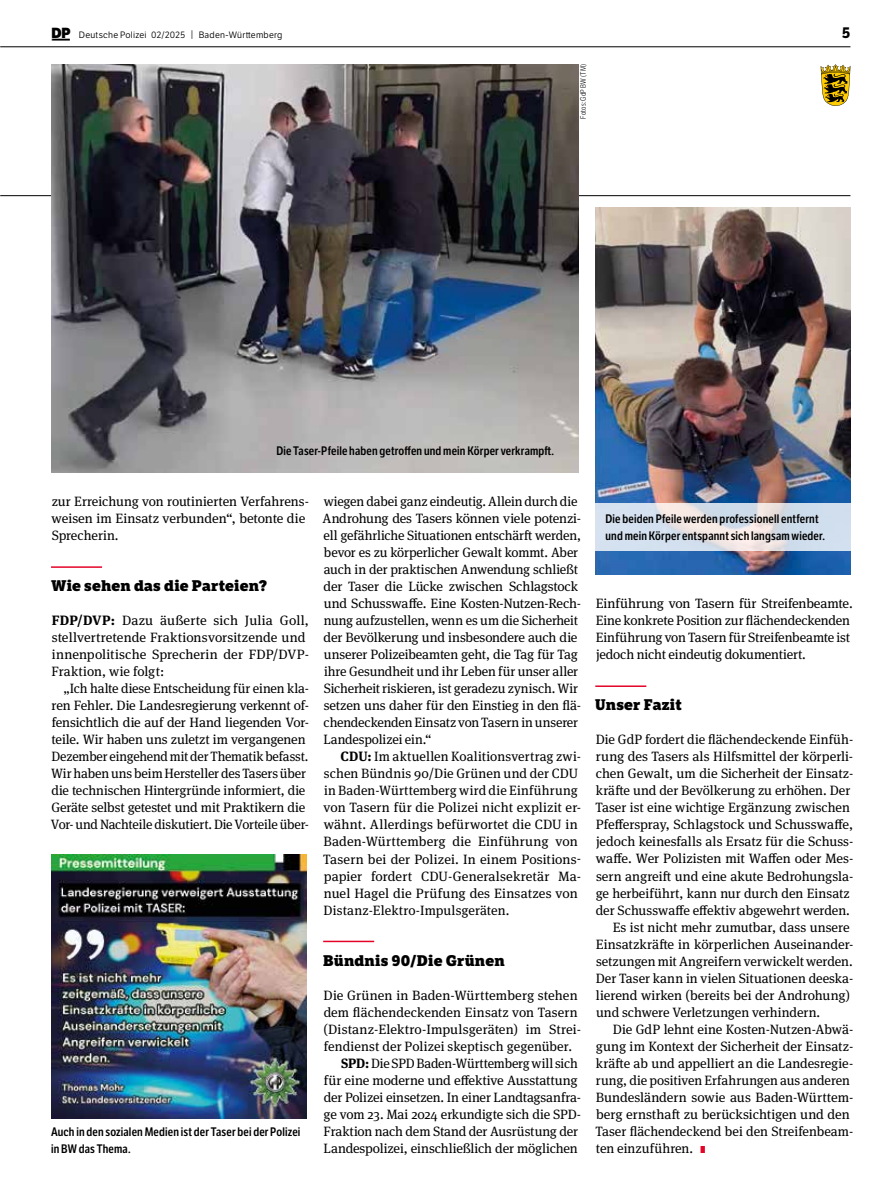
<style>
.page{position:relative;width:893px;height:1191px;background:#fff}
.page>*{position:absolute;margin:0;border:0;box-sizing:border-box;transform-origin:0 0}
.t1{font:800 15px "LFT Etica Sheriff";letter-spacing:.015em;color:#000}
.t2{font:700 15px "LFT Etica";color:#000}
.t3{font:13.5px/17px "Meta Serif Pro";letter-spacing:-.005em;color:#000}
.t4{font:600 12px/17px "LFT Etica Condensed";letter-spacing:.015em;color:#000}
.t5{font:9px "LFT Etica Bk";letter-spacing:.025em;color:#000}
.t6{font:300 7.5px "LFT Etica Condensed";letter-spacing:.02em;color:#000}
.s1{font-family:"LFT Etica XB";font-size:14.25px}
.s2{font-size:9.3px}
.s3{font-weight:700}
.s4{font-family:"LFT Etica XB";font-size:9.75px;color:#e40428}
</style>
<div class="page">
<hr style="left:0;top:195px;width:850px;height:1px;background:#000">
<hr style="left:0;top:47px;width:850px;height:1px;background:#000">
<svg style="left:52px;top:39px;width:18px;height:2px"></svg>
<svg style="left:821px;top:64px;width:29px;height:42px"></svg>
<hr style="left:51px;top:566px;width:51px;height:2px;background:#e40428">
<hr style="left:323px;top:940px;width:51px;height:2px;background:#e40428">
<hr style="left:595px;top:685px;width:51px;height:2px;background:#e40428">
<img style="left:51px;top:65px;width:527px;height:407px">
<img style="left:595px;top:207px;width:255px;height:367px">
<img style="left:51px;top:854px;width:255px;height:264px">
<svg style="left:595px;top:503px;width:256px;height:48px;background:#dae0ea"></svg>
<p class="t5" style="left:52px;top:29px;width:232px"><span class="s1">DP</span> Deutsche Polizei 02/2025 <span class="s2">|</span> Baden-Württemberg</p>
<p class="t2" style="left:842px;top:23px;width:10px">5</p>
<p class="t6" style="left:579px;top:119px;width:56px;rotate:-90deg">Fotos: GdP BW (TM)</p>
<p class="t4" style="left:276px;top:443px;width:279px">Die Taser-Pfeile haben getroffen und mein Körper verkrampft.</p>
<p class="t3" style="left:52px;top:492px;width:259px">zur Erreichung von routinierten Verfahrens&shy;weisen im Einsatz verbunden“, betonte die<br>Sprecherin.</p>
<p class="t1" style="left:51px;top:576px;width:218px">Wie sehen das die Parteien?</p>
<p class="t3" style="left:51px;top:611px;width:259px"><span class="s3">FDP/DVP:</span> Dazu äußerte sich Julia Goll, stellvertretende Fraktionsvorsitzende und innenpolitische Sprecherin der FDP/DVP-Fraktion, wie folgt:</p>
<p class="t3" style="left:51px;top:679px;width:260px;text-indent:13px">„Ich halte diese Entscheidung für einen kla&shy;ren Fehler. Die Landesregierung verkennt of&shy;fensichtlich die auf der Hand liegenden Vor&shy;teile. Wir haben uns zuletzt im vergangenen Dezember eingehend mit der Thematik befasst.<br>Wir haben uns beim Hersteller des Tasers über die technischen Hintergründe informiert, die Geräte selbst getestet und mit Praktikern die Vor- und Nachteile diskutiert. Die Vorteile über-</p>
<p class="t4" style="left:51px;top:1123px;width:251px">Auch in den sozialen Medien ist der Taser bei der Polizei in BW das Thema.</p>
<p class="t3" style="left:323px;top:492px;width:260px">wiegen dabei ganz eindeutig. Allein durch die Androhung des Tasers können viele potenzi&shy;ell gefährliche Situationen entschärft werden, bevor es zu körperlicher Gewalt kommt. Aber auch in der praktischen Anwendung schließt der Taser die Lücke zwischen Schlagstock und Schusswaffe. Eine Kosten-Nutzen-Rech&shy;nung aufzustellen, wenn es um die Sicherheit der Bevölkerung und insbesondere auch die unserer Polizeibeamten geht, die Tag für Tag ihre Gesundheit und ihr Leben für unser aller Sicherheit riskieren, ist geradezu zynisch. Wir setzen uns daher für den Einstieg in den flä&shy;chendeckenden Einsatz von Tasern in unserer Landespolizei ein.“</p>
<p class="t3" style="left:323px;top:747px;width:259px;text-indent:17px"><span class="s3">CDU:</span> Im aktuellen Koalitionsvertrag zwi&shy;schen Bündnis 90/Die Grünen und der CDU in Baden-Württemberg wird die Einführung von Tasern für die Polizei nicht explizit er&shy;wähnt. Allerdings befürwortet die CDU in Baden-Württemberg die Einführung von Tasern bei der Polizei. In einem Positions&shy;papier fordert CDU-Generalsekretär Ma&shy;nuel Hagel die Prüfung des Einsatzes von Distanz-Elektro-Impulsgeräten.</p>
<p class="t1" style="left:323px;top:950px;width:183px">Bündnis 90/Die Grünen</p>
<p class="t3" style="left:324px;top:985px;width:256px">Die Grünen in Baden-Württemberg stehen</p>
<p class="t3" style="left:324px;top:1002px;width:256px">dem flächendeckenden Einsatz von Tasern</p>
<p class="t3" style="left:324px;top:1019px;width:259px">(Distanz-Elektro-Impulsgeräten) im Strei-</p>
<p class="t3" style="left:324px;top:1036px;width:250px">fendienst der Polizei skeptisch gegenüber.</p>
<p class="t3" style="left:341px;top:1053px;width:238px"><span class="s3">SPD:</span> Die SPD Baden-Württemberg will sich</p>
<p class="t3" style="left:324px;top:1070px;width:255px">für eine moderne und effektive Ausstattung</p>
<p class="t3" style="left:324px;top:1087px;width:259px">der Polizei einsetzen. In einer Landtagsanfra-</p>
<p class="t3" style="left:324px;top:1104px;width:259px">ge vom 23. Mai 2024 erkundigte sich die SPD-</p>
<p class="t3" style="left:324px;top:1121px;width:256px">Fraktion nach dem Stand der Ausrüstung der</p>
<p class="t3" style="left:324px;top:1138px;width:256px">Landespolizei, einschließlich der möglichen</p>
<p class="t4" style="left:605px;top:511px;width:221px">Die beiden Pfeile werden professionell entfernt und mein Körper entspannt sich langsam wieder.</p>
<p class="t3" style="left:596px;top:594px;width:258px">Einführung von Tasern für Streifenbeamte.<br>Eine konkrete Position zur flächendeckenden Einführung von Tasern für Streifenbeamte ist jedoch nicht eindeutig dokumentiert.</p>
<p class="t1" style="left:595px;top:695px;width:88px">Unser Fazit</p>
<p class="t3" style="left:596px;top:730px;width:259px">Die GdP fordert die flächendeckende Einfüh-</p>
<p class="t3" style="left:596px;top:747px;width:259px">rung des Tasers als Hilfsmittel der körperli-</p>
<p class="t3" style="left:596px;top:764px;width:259px">chen Gewalt, um die Sicherheit der Einsatz-</p>
<p class="t3" style="left:596px;top:781px;width:256px">kräfte und der Bevölkerung zu erhöhen. Der</p>
<p class="t3" style="left:595px;top:798px;width:256px">Taser ist eine wichtige Ergänzung zwischen</p>
<p class="t3" style="left:596px;top:815px;width:259px">Pfefferspray, Schlagstock und Schusswaffe,</p>
<p class="t3" style="left:596px;top:832px;width:259px">jedoch keinesfalls als Ersatz für die Schuss-</p>
<p class="t3" style="left:596px;top:849px;width:259px">waffe. Wer Polizisten mit Waffen oder Mes-</p>
<p class="t3" style="left:596px;top:866px;width:259px">sern angreift und eine akute Bedrohungsla-</p>
<p class="t3" style="left:596px;top:883px;width:255px">ge herbeiführt, kann nur durch den Einsatz</p>
<p class="t3" style="left:596px;top:900px;width:256px">der Schusswaffe effektiv abgewehrt werden.</p>
<p class="t3" style="left:613px;top:917px;width:238px">Es ist nicht mehr zumutbar, dass unsere</p>
<p class="t3" style="left:596px;top:934px;width:259px">Einsatzkräfte in körperlichen Auseinander-</p>
<p class="t3" style="left:596px;top:951px;width:258px">setzungen mit Angreifern verwickelt werden.</p>
<p class="t3" style="left:596px;top:968px;width:259px">Der Taser kann in vielen Situationen deeska-</p>
<p class="t3" style="left:596px;top:985px;width:256px">lierend wirken (bereits bei der Androhung)</p>
<p class="t3" style="left:596px;top:1002px;width:226px">und schwere Verletzungen verhindern.</p>
<p class="t3" style="left:613px;top:1019px;width:242px">Die GdP lehnt eine Kosten-Nutzen-Abwä-</p>
<p class="t3" style="left:596px;top:1036px;width:259px">gung im Kontext der Sicherheit der Einsatz-</p>
<p class="t3" style="left:596px;top:1053px;width:259px">kräfte ab und appelliert an die Landesregie-</p>
<p class="t3" style="left:596px;top:1070px;width:256px">rung, die positiven Erfahrungen aus anderen</p>
<p class="t3" style="left:596px;top:1087px;width:259px">Bundesländern sowie aus Baden-Württem-</p>
<p class="t3" style="left:596px;top:1104px;width:255px">berg ernsthaft zu berücksichtigen und den</p>
<p class="t3" style="left:595px;top:1121px;width:259px">Taser flächendeckend bei den Streifenbeam-</p>
<p class="t3" style="left:596px;top:1138px;width:112px">ten einzuführen. <span class="s4">I</span></p>
</div>
